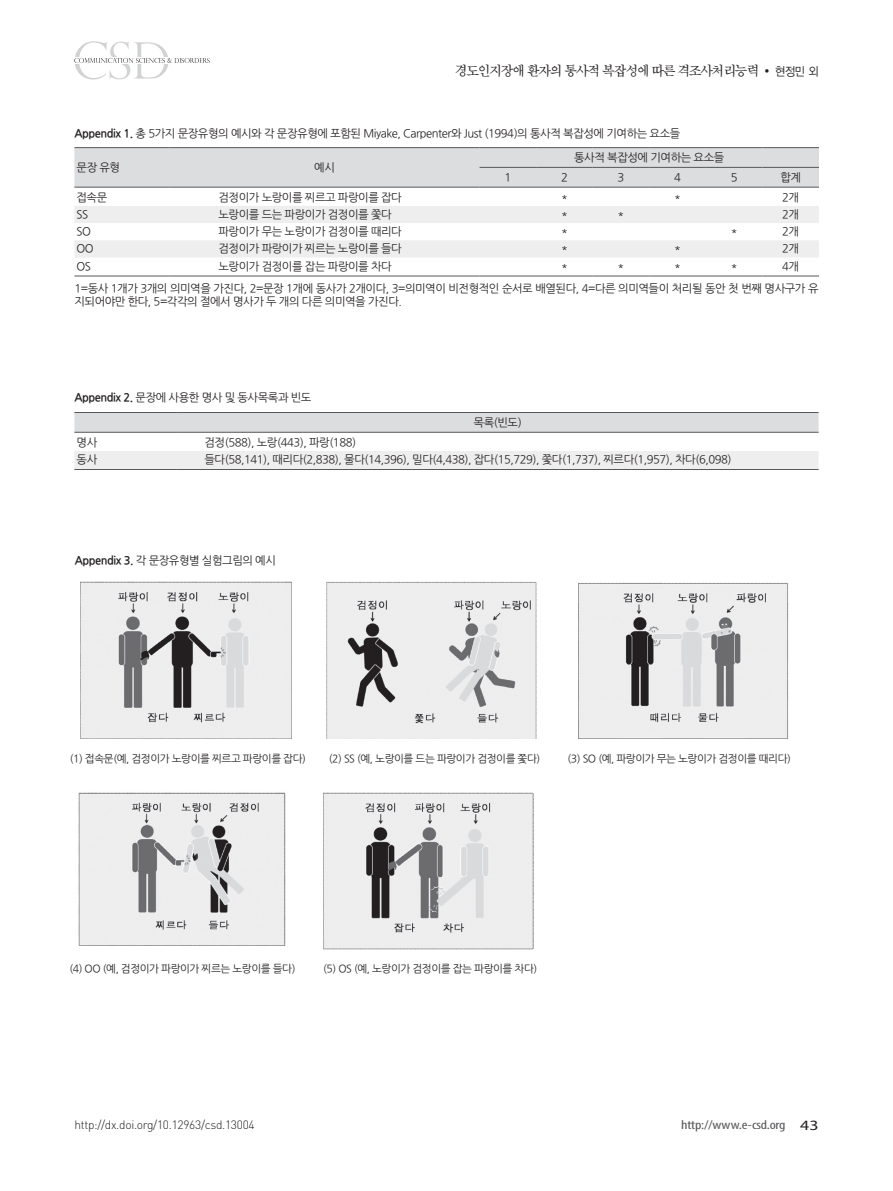
<style>
.page{position:relative;width:893px;height:1191px;background:#fff}
.page>*{position:absolute;margin:0;border:0;box-sizing:border-box;transform-origin:0 0}
.t1{font:14.25px "San Sw M";letter-spacing:-.05em;color:#231f20;scale:.95 1}
.t2{font:condensed 12.75px "Myriad Pro";letter-spacing:-.015em;color:#57585a;scale:1.25 1}
.t3{font:300 12px "DIN Pro";letter-spacing:-.025em;color:#231f20}
.t4{font:11.25px/22.2px "Nanum Gothic OTF";letter-spacing:-.04em;color:#231f20}
.t5{font:10.5px "Nanum Gothic OTF";letter-spacing:-.04em;color:#231f20}
.s1{font-family:"Dotum"}
.s2{font-family:"YDIYGO320";font-size:12px}
.s3{font-family:"Nanum Gothic OTF Bold"}
.s4{font-stretch:normal;font-size:14.25px;color:#231f20}
</style>
<div class="page">
<svg style="left:74px;top:41px;width:136px;height:38px"></svg>
<div style="left:74px;top:148px;width:745px;height:39px;background:#dcdddf"></div>
<svg style="left:75px;top:206px;width:744px;height:51px"></svg>
<hr style="left:74px;top:147px;width:96px;height:1px;background:#57585a">
<hr style="left:170px;top:147px;width:310px;height:1px;background:#57585a">
<hr style="left:480px;top:147px;width:56px;height:1px;background:#57585a">
<hr style="left:536px;top:147px;width:57px;height:1px;background:#57585a">
<hr style="left:593px;top:147px;width:56px;height:1px;background:#57585a">
<hr style="left:649px;top:147px;width:57px;height:1px;background:#57585a">
<hr style="left:706px;top:147px;width:56px;height:1px;background:#57585a">
<hr style="left:762px;top:147px;width:57px;height:1px;background:#57585a">
<hr style="left:480px;top:167px;width:56px;height:1px;background:#57585a">
<hr style="left:536px;top:167px;width:57px;height:1px;background:#57585a">
<hr style="left:593px;top:167px;width:56px;height:1px;background:#57585a">
<hr style="left:649px;top:167px;width:57px;height:1px;background:#57585a">
<hr style="left:706px;top:167px;width:56px;height:1px;background:#57585a">
<hr style="left:762px;top:167px;width:57px;height:1px;background:#57585a">
<hr style="left:74px;top:187px;width:96px;height:1px;background:#57585a">
<hr style="left:170px;top:187px;width:310px;height:1px;background:#57585a">
<hr style="left:480px;top:187px;width:56px;height:1px;background:#57585a">
<hr style="left:536px;top:187px;width:57px;height:1px;background:#57585a">
<hr style="left:593px;top:187px;width:56px;height:1px;background:#57585a">
<hr style="left:649px;top:187px;width:57px;height:1px;background:#57585a">
<hr style="left:706px;top:187px;width:56px;height:1px;background:#57585a">
<hr style="left:762px;top:187px;width:57px;height:1px;background:#57585a">
<hr style="left:74px;top:276px;width:96px;height:1px;background:#57585a">
<hr style="left:170px;top:276px;width:310px;height:1px;background:#57585a">
<hr style="left:480px;top:276px;width:56px;height:1px;background:#57585a">
<hr style="left:536px;top:276px;width:57px;height:1px;background:#57585a">
<hr style="left:593px;top:276px;width:56px;height:1px;background:#57585a">
<hr style="left:649px;top:276px;width:57px;height:1px;background:#57585a">
<hr style="left:706px;top:276px;width:56px;height:1px;background:#57585a">
<hr style="left:762px;top:276px;width:57px;height:1px;background:#57585a">
<div style="left:74px;top:413px;width:745px;height:19px;background:#dcdddf"></div>
<div style="left:75px;top:451px;width:743px;height:18px;background:#eeeeef"></div>
<hr style="left:74px;top:412px;width:103px;height:1px;background:#57585a">
<hr style="left:177px;top:412px;width:642px;height:1px;background:#57585a">
<hr style="left:74px;top:432px;width:103px;height:1px;background:#57585a">
<hr style="left:177px;top:432px;width:642px;height:1px;background:#57585a">
<hr style="left:74px;top:469px;width:103px;height:1px;background:#57585a">
<hr style="left:177px;top:469px;width:642px;height:1px;background:#57585a">
<img style="left:80px;top:581px;width:211px;height:157px">
<img style="left:578px;top:582px;width:211px;height:156px">
<img style="left:326px;top:581px;width:211px;height:157px">
<img style="left:323px;top:792px;width:211px;height:157px">
<img style="left:78px;top:792px;width:208px;height:153px">
<p class="t1" style="left:455px;top:64px;width:384px">경도인지장애 환자의 통사적 복잡성에 따른 격조사처리능력 <span class="s1">•</span> <span class="s2">현정민 외</span></p>
<p class="t4" style="left:74px;top:122px;width:607px"><span class="s3">Appendix 1.</span> 총 5가지 문장유형의 예시와 각 문장유형에 포함된 Miyake, Carpenter와 Just (1994)의 통사적 복잡성에 기여하는 요소들</p>
<p class="t4" style="left:77px;top:156px;width:45px">문장 유형</p>
<p class="t4" style="left:314px;top:156px;width:22px">예시</p>
<p class="t4" style="left:574px;top:146px;width:152px">통사적 복잡성에 기여하는 요소들</p>
<p class="t4" style="left:504px;top:166px;width:8px">1</p>
<p class="t4" style="left:561px;top:166px;width:8px">2</p>
<p class="t4" style="left:618px;top:166px;width:8px">3</p>
<p class="t4" style="left:674px;top:166px;width:8px">4</p>
<p class="t4" style="left:731px;top:166px;width:8px">5</p>
<p class="t4" style="left:780px;top:166px;width:22px">합계</p>
<p class="t4" style="left:77px;top:186px;width:32px">접속문</p>
<p class="t4" style="left:218px;top:186px;width:185px">검정이가 노랑이를 찌르고 파랑이를 잡다</p>
<p class="t4" style="left:561px;top:186px;width:8px">*</p>
<p class="t4" style="left:674px;top:186px;width:8px">*</p>
<p class="t4" style="left:782px;top:186px;width:18px">2개</p>
<p class="t4" style="left:77px;top:203px;width:13px">SS</p>
<p class="t4" style="left:218px;top:203px;width:175px">노랑이를 드는 파랑이가 검정이를 쫓다</p>
<p class="t4" style="left:561px;top:203px;width:8px">*</p>
<p class="t4" style="left:618px;top:203px;width:8px">*</p>
<p class="t4" style="left:782px;top:203px;width:18px">2개</p>
<p class="t4" style="left:77px;top:220px;width:16px">SO</p>
<p class="t4" style="left:218px;top:220px;width:185px">파랑이가 무는 노랑이가 검정이를 때리다</p>
<p class="t4" style="left:561px;top:220px;width:8px">*</p>
<p class="t4" style="left:731px;top:220px;width:8px">*</p>
<p class="t4" style="left:782px;top:220px;width:18px">2개</p>
<p class="t4" style="left:77px;top:237px;width:19px">OO</p>
<p class="t4" style="left:218px;top:237px;width:185px">검정이가 파랑이가 찌르는 노랑이를 들다</p>
<p class="t4" style="left:561px;top:237px;width:8px">*</p>
<p class="t4" style="left:674px;top:237px;width:8px">*</p>
<p class="t4" style="left:782px;top:237px;width:18px">2개</p>
<p class="t4" style="left:77px;top:254px;width:16px">OS</p>
<p class="t4" style="left:218px;top:254px;width:175px">노랑이가 검정이를 잡는 파랑이를 차다</p>
<p class="t4" style="left:561px;top:254px;width:8px">*</p>
<p class="t4" style="left:618px;top:254px;width:8px">*</p>
<p class="t4" style="left:674px;top:254px;width:8px">*</p>
<p class="t4" style="left:731px;top:254px;width:8px">*</p>
<p class="t4" style="left:74px;top:254px;width:746px;text-indent:708px">4개<br>1=동사 1개가 3개의 의미역을 가진다, 2=문장 1개에 동사가 2개이다, 3=의미역이 비전형적인 순서로 배열된다, 4=다른 의미역들이 처리될 동안 첫 번째 명사구가 유</p>
<p class="t4" style="left:74px;top:290px;width:329px">지되어야만 한다, 5=각각의 절에서 명사가 두 개의 다른 의미역을 가진다.</p>
<p class="t4" style="left:74px;top:386px;width:239px"><span class="s3">Appendix 2.</span> 문장에 사용한 명사 및 동사목록과 빈도</p>
<p class="t4" style="left:474px;top:411px;width:50px">목록(빈도)</p>
<p class="t4" style="left:77px;top:431px;width:22px">명사</p>
<p class="t4" style="left:205px;top:431px;width:153px">검정(588), 노랑(443), 파랑(188)</p>
<p class="t4" style="left:77px;top:448px;width:22px">동사</p>
<p class="t4" style="left:205px;top:448px;width:528px">들다(58,141), 때리다(2,838), 물다(14,396), 밀다(4,438), 잡다(15,729), 쫓다(1,737), 찌르다(1,957), 차다(6,098)</p>
<p class="t4" style="left:75px;top:549px;width:203px"><span class="s3">Appendix 3.</span> 각 문장유형별 실험그림의 예시</p>
<p class="t5" style="left:70px;top:752px;width:238px">(1) 접속문(예, 검정이가 노랑이를 찌르고 파랑이를 잡다)</p>
<p class="t5" style="left:329px;top:752px;width:213px">(2) SS (예, 노랑이를 드는 파랑이가 검정이를 쫓다)</p>
<p class="t5" style="left:567px;top:752px;width:225px">(3) SO (예, 파랑이가 무는 노랑이가 검정이를 때리다)</p>
<p class="t5" style="left:69px;top:962px;width:228px">(4) OO (예, 검정이가 파랑이가 찌르는 노랑이를 들다)</p>
<p class="t5" style="left:323px;top:962px;width:216px">(5) OS (예, 노랑이가 검정이를 잡는 파랑이를 차다)</p>
<p class="t3" style="left:74px;top:1116px;width:182px">http://dx.doi.org/10.12963/csd.13004</p>
<p class="t2" style="left:681px;top:1117px;width:111px">http://www.e-csd.org <span class="s4">43</span></p>
</div>
